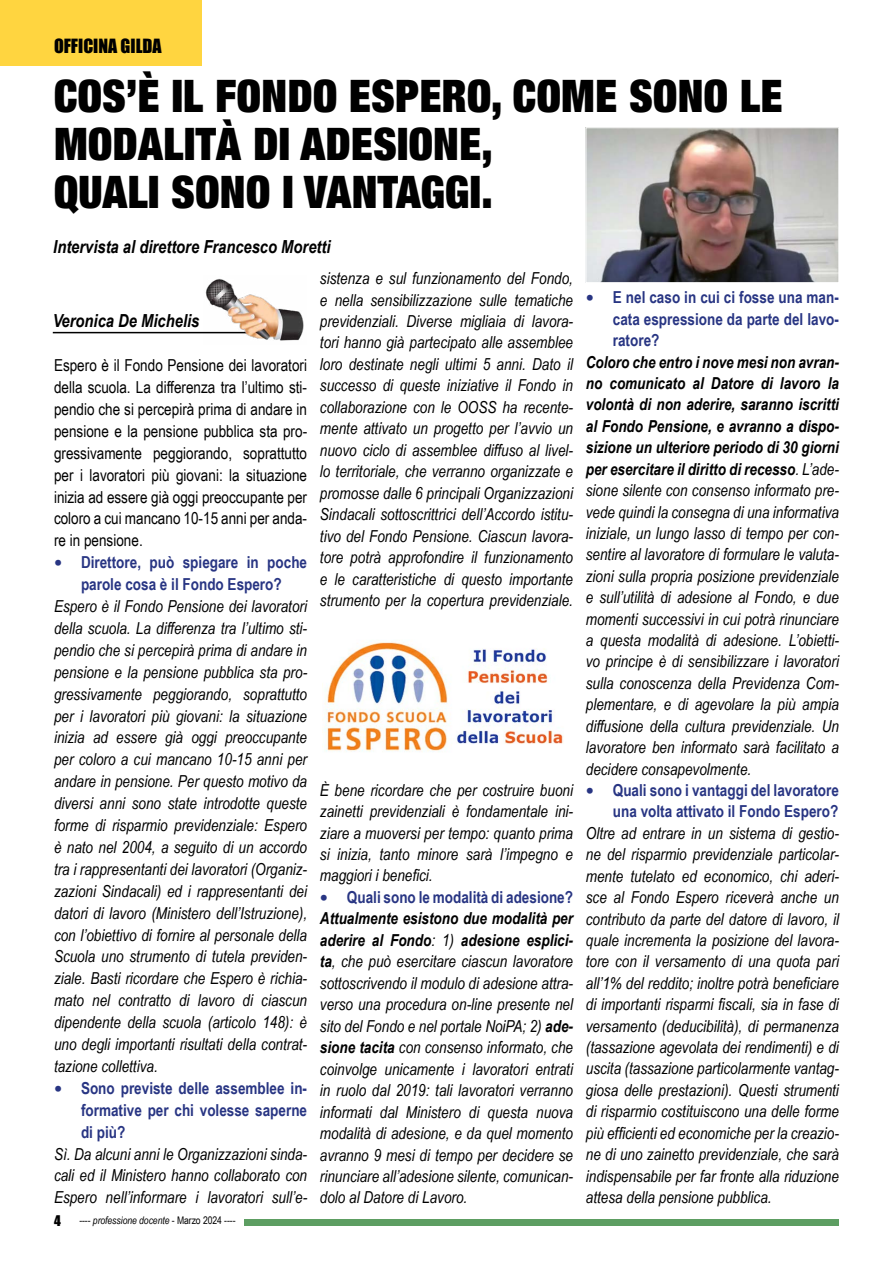
<style>
.page{position:relative;width:893px;height:1263px;background:#fff}
.page>*{position:absolute;margin:0;border:0;box-sizing:border-box;transform-origin:0 0}
.t1{font:900 expanded 45px/48px "Helvetica Neue";letter-spacing:.01em;color:#000;scale:.96 1}
.t2{font:italic 700 18px "Arial Narrow";color:#000}
.t3{font:18px "Impact";color:#000}
.t4{font:italic 16.5px/21.5px "Arial Narrow";color:#000;text-align:justify}
.t5{font:16.5px/21.9px "Arial Narrow";color:#000;text-align:justify}
.t6{font:700 16.5px/21.9px "Arial Narrow";color:#283583;text-align:justify}
.t7{font:13.5px "Impact";color:#000}
.t8{font:10.5px "Arial Narrow";letter-spacing:-.005em;color:#000}
.s1{font-family:"Calibri"}
.s2{font-style:italic}
.s3{font-family:"Calibri";font-weight:700;font-style:normal;color:#283583}
.s4{font-weight:700;font-style:normal;color:#283583}
.s5{font-weight:700}
</style>
<div class="page">
<div style="left:244px;top:1219px;width:595px;height:6px;background:#5d9e62"></div>
<div style="left:0;top:0;width:201px;height:65px;background:#ffd540"></div>
<img style="left:322px;top:642px;width:242px;height:110px">
<img style="left:588px;top:130px;width:249px;height:151px">
<div style="left:586px;top:128px;width:253px;height:155px;border:1px solid #fff"></div>
<hr style="left:53px;top:332px;width:245px;height:1px;background:#000">
<img style="left:203px;top:279px;width:101px;height:62px">
<p class="t3" style="left:54px;top:32px;width:109px">OFFICINA GILDA</p>
<h1 class="t1" style="left:54px;top:71px;width:760px">COS’È IL FONDO ESPERO, COME SONO LE<br>MODALITÀ DI ADESIONE,<br>QUALI SONO I VANTAGGI.</h1>
<p class="t2" style="left:53px;top:233px;width:279px">Intervista al direttore Francesco Moretti</p>
<p class="t2" style="left:53px;top:307px;width:148px">Veronica De Michelis</p>
<p class="t5" style="left:54px;top:354px;width:255px">Espero è il Fondo Pensione dei lavoratori della scuola. La differenza tra l’ultimo sti&shy;pendio che si percepirà prima di andare in pensione e la pensione pubblica sta pro&shy;gressivamente peggiorando, soprattutto per i lavoratori più giovani: la situazione inizia ad essere già oggi preoccupante per coloro a cui mancano 10-15 anni per anda&shy;re in pensione.</p>
<p class="t6" style="left:54px;top:551px;width:255px;text-align:center"><span class="s1">•</span> Direttore, può spiegare in poche parole cosa è il Fondo Espero?</p>
<p class="t4" style="left:54px;top:595px;width:255px;line-height:21.9px">Espero è il Fondo Pensione dei lavoratori della scuola. La differenza tra l’ultimo sti&shy;pendio che si percepirà prima di andare in pensione e la pensione pubblica sta pro&shy;gressivamente peggiorando, soprattutto per i lavoratori più giovani: la situazione inizia ad essere già oggi preoccupante per coloro a cui mancano 10-15 anni per andare in pensione. Per questo motivo da diversi anni sono state introdotte queste forme di risparmio previdenziale: Espero è nato nel 2004, a seguito di un accordo tra i rappresentanti dei lavoratori (Organiz&shy;zazioni Sindacali) ed i rappresentanti dei datori di lavoro (Ministero dell’Istruzione), con l’obiettivo di fornire al personale della Scuola uno strumento di tutela previden&shy;ziale. Basti ricordare che Espero è richia&shy;mato nel contratto di lavoro di ciascun dipendente della scuola (articolo 148): è uno degli importanti risultati della contrat&shy;tazione collettiva.</p>
<p class="t6" style="left:81px;top:1076px;width:228px;text-indent:-27px"><span class="s1">•</span> Sono previste delle assemblee in&shy;formative per chi volesse saperne di più?</p>
<p class="t4" style="left:54px;top:1142px;width:255px;line-height:21.9px">Sì. Da alcuni anni le Organizzazioni sinda&shy;cali ed il Ministero hanno collaborato con Espero nell’informare i lavoratori sull’e-</p>
<p class="t7" style="left:54px;top:1210px;width:8px">4</p>
<p class="t8" style="left:79px;top:1213px;width:158px">---- <span class="s2">professione docente</span> - Marzo 2024 ----</p>
<p class="t4" style="left:320px;top:267px;width:255px">sistenza e sul funzionamento del Fondo, e nella sensibilizzazione sulle tematiche previdenziali. Diverse migliaia di lavora&shy;tori hanno già partecipato alle assemblee loro destinate negli ultimi 5 anni. Dato il successo di queste iniziative il Fondo in collaborazione con le OOSS ha recente&shy;mente attivato un progetto per l’avvio un nuovo ciclo di assemblee diffuso al livel&shy;lo territoriale, che verranno organizzate e promosse dalle 6 principali Organizzazioni Sindacali sottoscrittrici dell’Accordo istitu&shy;tivo del Fondo Pensione. Ciascun lavora&shy;tore potrà approfondire il funzionamento e le caratteristiche di questo importante strumento per la copertura previdenziale.</p>
<p class="t4" style="left:320px;top:779px;width:255px">È bene ricordare che per costruire buoni zainetti previdenziali è fondamentale ini&shy;ziare a muoversi per tempo: quanto prima si inizia, tanto minore sarà l’impegno e maggiori i benefici.</p>
<p class="t4" style="left:320px;top:886px;width:255px"><span class="s3">•</span> <span class="s4">Quali sono le modalità di adesione?<br></span><span class="s5">Attualmente esistono due modalità per aderire al Fondo</span>: 1) <span class="s5">adesione esplici&shy;ta</span>, che può esercitare ciascun lavoratore sottoscrivendo il modulo di adesione attra&shy;verso una procedura on-line presente nel sito del Fondo e nel portale NoiPA; 2) <span class="s5">ade&shy;sione tacita</span> con consenso informato, che coinvolge unicamente i lavoratori entrati in ruolo dal 2019: tali lavoratori verranno informati dal Ministero di questa nuova modalità di adesione, e da quel momento avranno 9 mesi di tempo per decidere se rinunciare all’adesione silente, comunican&shy;dolo al Datore di Lavoro.</p>
<p class="t6" style="left:613px;top:286px;width:228px;line-height:21.5px;text-indent:-27px"><span class="s1">•</span> E nel caso in cui ci fosse una man&shy;cata espressione da parte del lavo&shy;ratore?</p>
<p class="t4" style="left:586px;top:351px;width:255px"><span class="s5">Coloro che entro i nove mesi non avran&shy;no comunicato al Datore di lavoro la volontà di non aderire, saranno iscritti al Fondo Pensione, e avranno a dispo&shy;sizione un ulteriore periodo di 30 giorni per esercitare il diritto di recesso</span>. L’ade&shy;sione silente con consenso informato pre&shy;vede quindi la consegna di una informativa iniziale, un lungo lasso di tempo per con&shy;sentire al lavoratore di formulare le valuta&shy;zioni sulla propria posizione previdenziale e sull’utilità di adesione al Fondo, e due momenti successivi in cui potrà rinunciare a questa modalità di adesione. L’obietti&shy;vo principe è di sensibilizzare i lavoratori sulla conoscenza della Previdenza Com&shy;plementare, e di agevolare la più ampia diffusione della cultura previdenziale. Un lavoratore ben informato sarà facilitato a decidere consapevolmente.</p>
<p class="t6" style="left:586px;top:779px;width:255px;line-height:21.5px;text-align:right"><span class="s1">•</span> Quali sono i vantaggi del lavoratore una volta attivato il Fondo Espero?</p>
<p class="t4" style="left:586px;top:822px;width:255px">Oltre ad entrare in un sistema di gestio&shy;ne del risparmio previdenziale particolar&shy;mente tutelato ed economico, chi aderi&shy;sce al Fondo Espero riceverà anche un contributo da parte del datore di lavoro, il quale incrementa la posizione del lavora&shy;tore con il versamento di una quota pari all’1% del reddito; inoltre potrà beneficiare di importanti risparmi fiscali, sia in fase di versamento (deducibilità), di permanenza (tassazione agevolata dei rendimenti) e di uscita (tassazione particolarmente vantag&shy;giosa delle prestazioni). Questi strumenti di risparmio costituiscono una delle forme più efficienti ed economiche per la creazio&shy;ne di uno zainetto previdenziale, che sarà indispensabile per far fronte alla riduzione attesa della pensione pubblica.</p>
</div>
